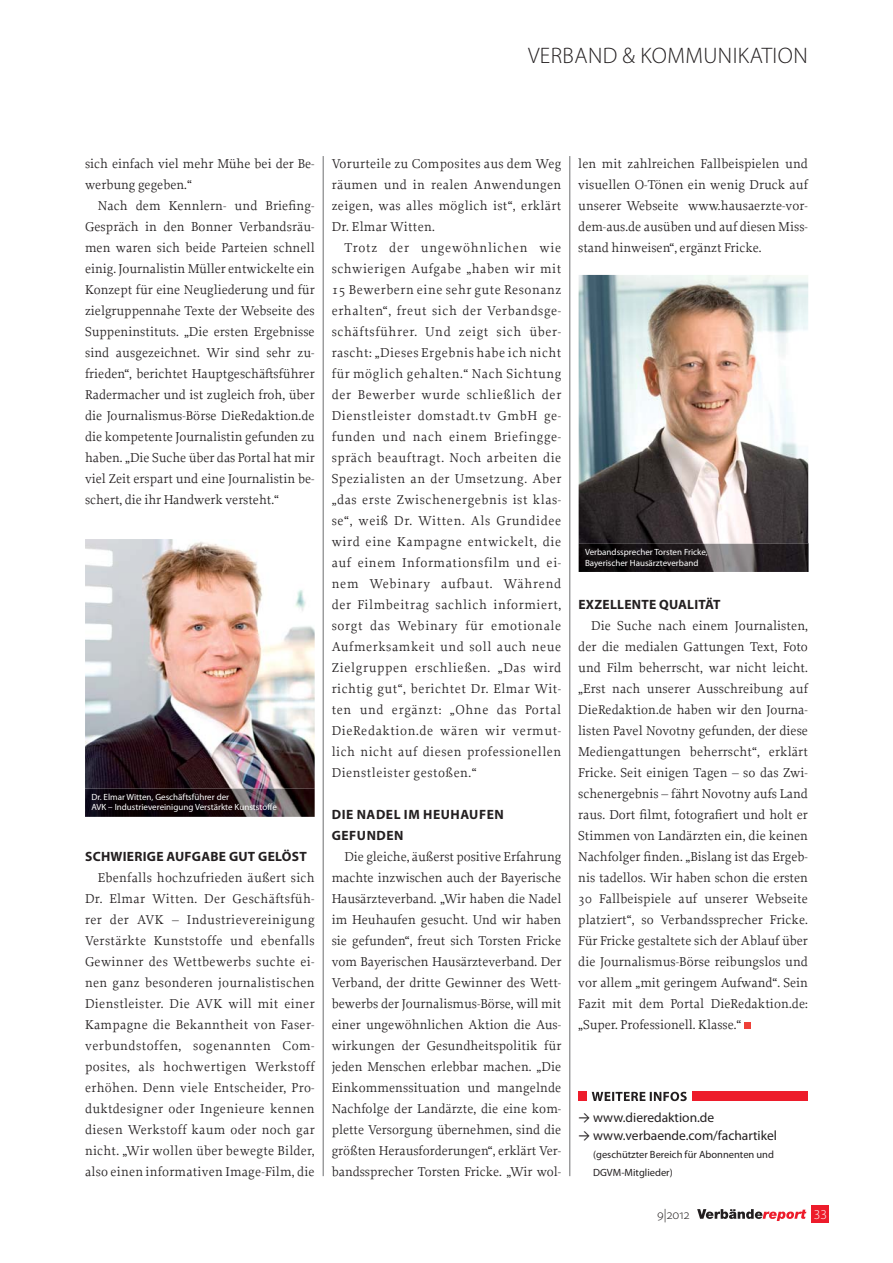
<style>
.page{position:relative;width:893px;height:1263px;background:#fff}
.page>*{position:absolute;margin:0;border:0;box-sizing:border-box;transform-origin:0 0}
.t1{font:300 22.5px "Myriad Pro";letter-spacing:.02em;color:#231f20}
.t2{font:13.5px/21px "Proforma";color:#231f20;text-align:justify}
.t3{font:13.5px "Myriad Pro";color:#231f20}
.t4{font:700 13.5px "Myriad Pro";letter-spacing:.02em;color:#231f20}
.t5{font:700 13.5px/21px "Myriad Pro";letter-spacing:.04em;color:#231f20}
.t6{font:300 13.5px "Myriad Pro";color:#231f20}
.t7{font:300 13.5px "Myriad Pro";color:#fff}
.t8{font:10.5px/18px "Myriad Pro";color:#231f20}
.t9{font:9px/10.5px "Myriad Pro";color:#fff}
.s1{font-family:"Calibri"}
</style>
<div class="page">
<svg style="left:744px;top:1023px;width:6px;height:6px"></svg>
<svg style="left:592px;top:1092px;width:95px;height:9px"></svg>
<div style="left:578px;top:1091px;width:9px;height:10px;background:#ed1c2b"></div>
<div style="left:692px;top:1091px;width:116px;height:10px;background:#ed1c2b"></div>
<hr style="left:323px;top:156px;width:1px;height:1020px;background:#6d6e70">
<hr style="left:570px;top:156px;width:1px;height:1020px;background:#6d6e70">
<div style="left:811px;top:1205px;width:18px;height:17px;background:#ed1c2b"></div>
<svg style="left:697px;top:1209px;width:109px;height:12px"></svg>
<img style="left:85px;top:539px;width:230px;height:250px">
<img style="left:579px;top:275px;width:229px;height:269px">
<img style="left:85px;top:789px;width:230px;height:28px">
<img style="left:579px;top:544px;width:229px;height:28px">
<h1 class="t1" style="left:528px;top:47px;width:281px">VERBAND &amp; KOMMUNIKATION</h1>
<p class="t2" style="left:85px;top:154px;width:231px">sich einfach viel mehr Mühe bei der Be&shy;werbung gegeben.“</p>
<p class="t2" style="left:85px;top:196px;width:231px;text-indent:13px">Nach dem Kennlern- und Briefing-Gespräch in den Bonner Verbandsräu&shy;men waren sich beide Parteien schnell einig. Journalistin Müller entwickelte ein Konzept für eine Neugliederung und für zielgruppennahe Texte der Webseite des Suppeninstituts. „Die ersten Ergebnisse sind ausgezeichnet. Wir sind sehr zu&shy;frieden“, berichtet Hauptgeschäftsführer Radermacher und ist zugleich froh, über die Journalismus-Börse DieRedaktion.de die kompetente Journalistin gefunden zu haben. „Die Suche über das Portal hat mir viel Zeit erspart und eine Journalistin be&shy;schert, die ihr Handwerk versteht.“</p>
<p class="t9" style="left:91px;top:793px;width:187px">Dr. Elmar Witten, Geschäftsführer der<br>AVK – Industrievereinigung Verstärkte Kunststoffe</p>
<p class="t4" style="left:85px;top:851px;width:223px">SCHWIERIGE AUFGABE GUT GELÖST</p>
<p class="t2" style="left:85px;top:868px;width:231px;text-indent:13px">Ebenfalls hochzufrieden äußert sich Dr. Elmar Witten. Der Geschäftsfüh&shy;rer der AVK – Industrievereinigung Verstärkte Kunststoffe und ebenfalls Gewinner des Wettbewerbs suchte ei&shy;nen ganz besonderen journalistischen Dienstleister. Die AVK will mit einer Kampagne die Bekanntheit von Faser&shy;verbundstoffen, sogenannten Com&shy;posites, als hochwertigen Werkstoff erhöhen. Denn viele Entscheider, Pro&shy;duktdesigner oder Ingenieure kennen diesen Werkstoff kaum oder noch gar nicht. „Wir wollen über bewegte Bilder, also einen informativen Image-Film, die</p>
<p class="t2" style="left:332px;top:154px;width:231px">Vorurteile zu Composites aus dem Weg räumen und in realen Anwendungen zeigen, was alles möglich ist“, erklärt Dr. Elmar Witten.</p>
<p class="t2" style="left:332px;top:238px;width:231px;text-indent:13px">Trotz der ungewöhnlichen wie schwierigen Aufgabe „haben wir mit 15 Bewerbern eine sehr gute Resonanz erhalten“, freut sich der Verbandsge&shy;schäftsführer. Und zeigt sich über&shy;rascht: „Dieses Ergebnis habe ich nicht für möglich gehalten.“ Nach Sichtung der Bewerber wurde schließlich der Dienstleister domstadt.tv GmbH ge&shy;funden und nach einem Briefingge&shy;spräch beauftragt. Noch arbeiten die Spezialisten an der Umsetzung. Aber „das erste Zwischenergebnis ist klas&shy;se“, weiß Dr. Witten. Als Grundidee wird eine Kampagne entwickelt, die auf einem Informationsfilm und ei&shy;nem Webinary aufbaut. Während der Filmbeitrag sachlich informiert, sorgt das Webinary für emotionale Aufmerksamkeit und soll auch neue Zielgruppen erschließen. „Das wird richtig gut“, berichtet Dr. Elmar Wit&shy;ten und ergänzt: „Ohne das Portal DieRedaktion.de wären wir vermut&shy;lich nicht auf diesen professionellen Dienstleister gestoßen.“</p>
<p class="t5" style="left:332px;top:805px;width:173px">DIE NADEL IM HEUHAUFEN<br>GEFUNDEN</p>
<p class="t2" style="left:332px;top:847px;width:231px;text-indent:13px">Die gleiche, äußerst positive Erfahrung machte inzwischen auch der Bayerische Hausärzteverband. „Wir haben die Nadel im Heuhaufen gesucht. Und wir haben sie gefunden“, freut sich Torsten Fricke vom Bayerischen Hausärzteverband. Der Verband, der dritte Gewinner des Wett&shy;bewerbs der Journalismus-Börse, will mit einer ungewöhnlichen Aktion die Aus&shy;wirkungen der Gesundheitspolitik für jeden Menschen erlebbar machen. „Die Einkommenssituation und mangelnde Nachfolge der Landärzte, die eine kom&shy;plette Versorgung übernehmen, sind die größten Herausforderungen“, erklärt Ver&shy;bandssprecher Torsten Fricke. „Wir wol-</p>
<p class="t2" style="left:578px;top:154px;width:231px">len mit zahlreichen Fallbeispielen und visuellen O-Tönen ein wenig Druck auf unserer Webseite www.hausaerzte-vor&shy;dem-aus.de ausüben und auf diesen Miss&shy;stand hinweisen“, ergänzt Fricke.</p>
<p class="t9" style="left:585px;top:548px;width:124px">Verbandssprecher Torsten Fricke,<br>Bayerischer Hausärzteverband</p>
<p class="t4" style="left:578px;top:599px;width:144px">EXZELLENTE QUALITÄT</p>
<p class="t2" style="left:578px;top:616px;width:231px;text-indent:13px">Die Suche nach einem Journalisten, der die medialen Gattungen Text, Foto und Film beherrscht, war nicht leicht. „Erst nach unserer Ausschreibung auf DieRedaktion.de haben wir den Journa&shy;listen Pavel Novotny gefunden, der diese Mediengattungen beherrscht“, erklärt Fricke. Seit einigen Tagen – so das Zwi&shy;schenergebnis – fährt Novotny aufs Land raus. Dort filmt, fotografiert und holt er Stimmen von Landärzten ein, die keinen Nachfolger finden. „Bislang ist das Ergeb&shy;nis tadellos. Wir haben schon die ersten 30 Fallbeispiele auf unserer Webseite platziert“, so Verbandssprecher Fricke.<br>Für Fricke gestaltete sich der Ablauf über die Journalismus-Börse reibungslos und vor allem „mit geringem Aufwand“. Sein Fazit mit dem Portal DieRedaktion.de: „Super. Professionell. Klasse.“</p>
<p class="t3" style="left:578px;top:1112px;width:138px"><span class="s1">→</span> www.dieredaktion.de</p>
<p class="t3" style="left:578px;top:1130px;width:200px"><span class="s1">→</span> www.verbaende.com/fachartikel</p>
<p class="t8" style="left:593px;top:1147px;width:182px">( geschützter Bereich für Abonnenten und<br>DGVM-Mitglieder)</p>
<p class="t6" style="left:657px;top:1209px;width:34px">9|2012</p>
<p class="t7" style="left:814px;top:1209px;width:15px">33</p>
</div>
